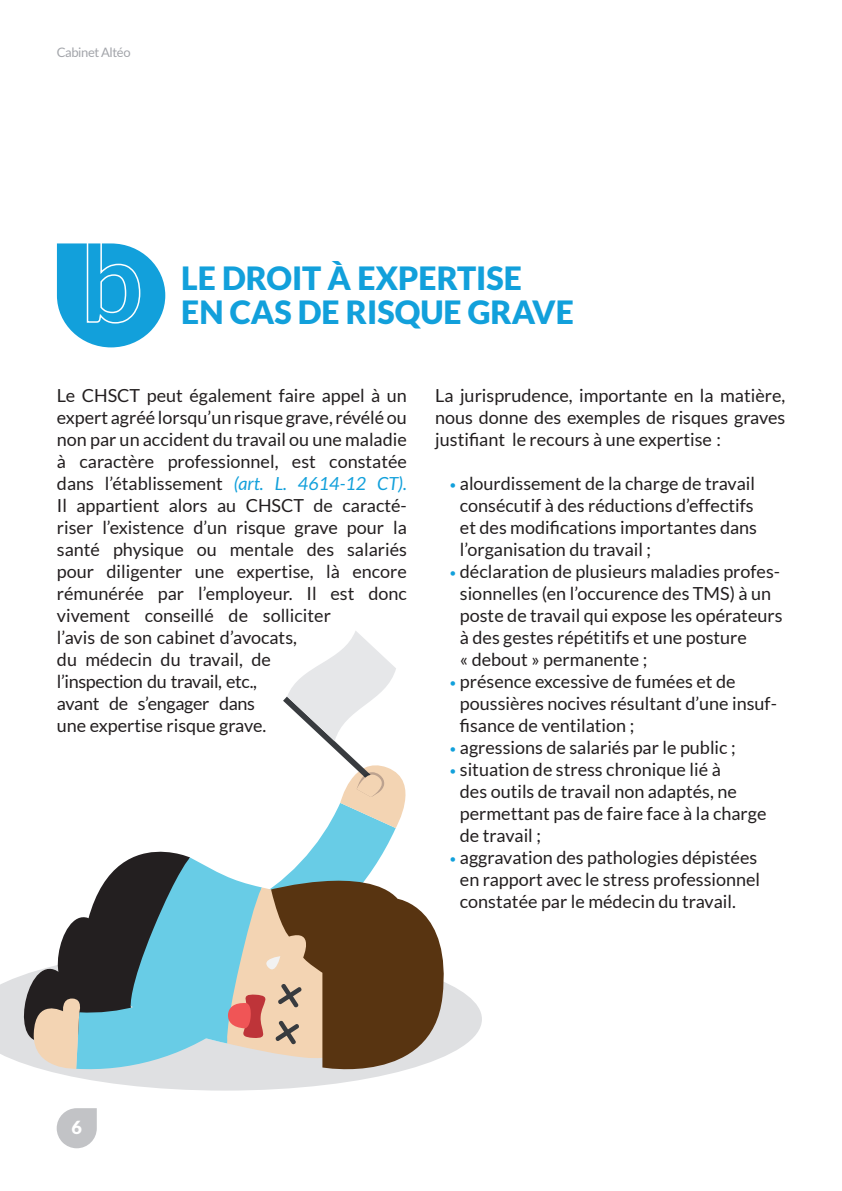
<style>
.page{position:relative;width:842px;height:1191px;background:#fff}
.page>*{position:absolute;margin:0;border:0;box-sizing:border-box;transform-origin:0 0}
.t1{font:900 32px/34px "Lato";letter-spacing:.1em;color:#12a0db}
.t2{font:18px/22px "Lato";color:#231f20}
.t3{font:900 18px "Lato";color:#fff}
.t4{font:13px "Lato";letter-spacing:-.03em;color:#a3a5aa}
.s1{font-style:italic;color:#12a0db}
.s2{font-size:12px;color:#12a0db}
</style>
<div class="page">
<svg style="left:57px;top:1108px;width:40px;height:40px;background:#cbcccf"></svg>
<svg style="left:0;top:981px;width:482px;height:109px;fill:#dfe0e2"></svg>
<svg style="left:8px;top:972px;width:24px;height:70px;background:#bebebf"></svg>
<svg style="left:271px;top:912px;width:182px;height:174px"></svg>
<svg style="left:32px;top:631px;width:390px;height:440px"></svg>
<svg style="left:57px;top:243px;width:108px;height:104px"></svg>
<p class="t4" style="left:57px;top:44px;width:75px">Cabinet Altéo</p>
<h1 class="t1" style="left:181px;top:260px;width:394px">LE DROIT À EXPERTISE<br>EN CAS DE RISQUE GRAVE</h1>
<p class="t2" style="left:57px;top:384px;width:351px">Le CHSCT peut également faire appel à un expert agréé lorsqu’un risque grave, révélé ou non par un accident du travail ou une maladie à caractère professionnel, est constatée dans l’établissement <span class="s1">(art. L. 4614-12 CT).<br></span>Il appartient alors au CHSCT de caracté&shy;riser l’existence d’un risque grave pour la santé physique ou mentale des salariés pour diligenter une expertise, là encore rémunérée par l’employeur. Il est donc vivement conseillé de solliciter<br>l’avis de son cabinet d’avocats,<br>du médecin du travail, de<br>l’inspection du travail, etc.,<br>avant de s’engager dans<br>une expertise risque grave.</p>
<p class="t2" style="left:435px;top:384px;width:351px;text-align:justify">La jurisprudence, importante en la matière, nous donne des exemples de risques graves justifiant le recours à une expertise :</p>
<p class="t2" style="left:460px;top:472px;width:299px;text-indent:-10px"><span class="s2">•</span> alourdissement de la charge de travail consécutif à des réductions d’effectifs et des modifications importantes dans l’organisation du travail ;</p>
<p class="t2" style="left:460px;top:560px;width:324px;text-indent:-10px"><span class="s2">•</span> déclaration de plusieurs maladies profes&shy;sionnelles (en l’occurence des TMS) à un poste de travail qui expose les opérateurs à des gestes répétitifs et une posture<br>« debout » permanente ;</p>
<p class="t2" style="left:460px;top:670px;width:319px;text-indent:-10px"><span class="s2">•</span> présence excessive de fumées et de poussières nocives résultant d’une insuf&shy;fisance de ventilation ;</p>
<p class="t2" style="left:449px;top:736px;width:288px"><span class="s2">•</span> agressions de salariés par le public ;</p>
<p class="t2" style="left:460px;top:758px;width:308px;text-indent:-10px"><span class="s2">•</span> situation de stress chronique lié à<br>des outils de travail non adaptés, ne permettant pas de faire face à la charge de travail ;</p>
<p class="t2" style="left:460px;top:846px;width:302px;text-indent:-10px"><span class="s2">•</span> aggravation des pathologies dépistées en rapport avec le stress professionnel constatée par le médecin du travail.</p>
<p class="t3" style="left:72px;top:1116px;width:12px">6</p>
</div>
